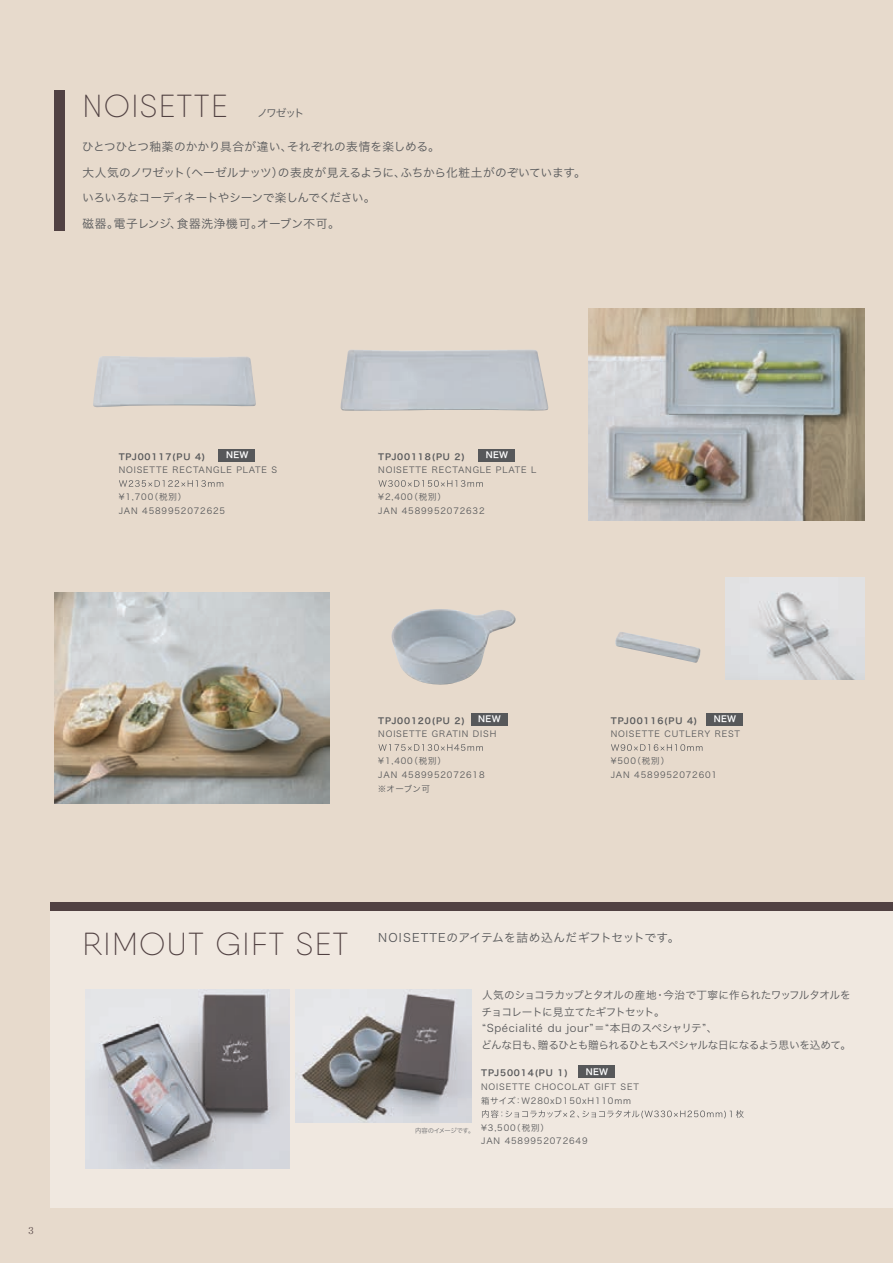
<style>
.page{position:relative;width:893px;height:1263px;background:#e7dacc}
.page>*{position:absolute;margin:0;border:0;box-sizing:border-box;transform-origin:0 0}
.t1{font:200 31.95px "Qanelas Soft DEMO";letter-spacing:.04em;color:#514142}
.t2{font:11.7px/25.7px "Hira Kaku Pro W3";color:#57585a}
.t3{font:11.7px "Hira Kaku Pro W3";letter-spacing:.03em;color:#57585a}
.t4{font:10.65px/16.6px "Hira Kaku Pro W3";letter-spacing:-.035em;color:#57585a}
.t5{font:9.6px "Harenosora Mincho";color:#514142}
.t6{font:8.55px/13.6px "Hira Kaku Pro W3";letter-spacing:.1em;color:#57585a}
.t7{font:8.55px "Hira Kaku Pro W6";letter-spacing:.1em;color:#57585a}
.t8{font:8.55px "Hira Kaku Pro W6";letter-spacing:.04em;color:#fff}
.t9{font:6.45px "Hira Kaku Pro W3";letter-spacing:-.06em;color:#6c6d70}
</style>
<div class="page">
<div style="left:50px;top:903px;width:843px;height:305px;background:#f0e8e0"></div>
<div style="left:50px;top:902px;width:843px;height:8px;background:#514142"></div>
<img style="left:391px;top:609px;width:125px;height:76px">
<img style="left:93px;top:356px;width:163px;height:51px">
<img style="left:340px;top:350px;width:208px;height:61px">
<img style="left:615px;top:632px;width:86px;height:31px">
<img style="left:296px;top:990px;width:176px;height:132px">
<img style="left:589px;top:309px;width:276px;height:211px">
<img style="left:725px;top:578px;width:140px;height:101px">
<svg style="left:119px;top:480px;width:104px;height:7px"></svg>
<div style="left:219px;top:449px;width:36px;height:12px;background:#57585a"></div>
<svg style="left:378px;top:480px;width:105px;height:7px"></svg>
<div style="left:478px;top:449px;width:37px;height:12px;background:#57585a"></div>
<svg style="left:378px;top:744px;width:105px;height:7px"></svg>
<div style="left:471px;top:713px;width:36px;height:12px;background:#57585a"></div>
<svg style="left:611px;top:744px;width:92px;height:7px"></svg>
<div style="left:706px;top:713px;width:37px;height:12px;background:#57585a"></div>
<svg style="left:482px;top:1110px;width:262px;height:8px"></svg>
<div style="left:578px;top:1066px;width:37px;height:12px;background:#57585a"></div>
<div style="left:55px;top:90px;width:10px;height:141px;background:#514142"></div>
<img style="left:54px;top:592px;width:276px;height:212px">
<img style="left:86px;top:990px;width:204px;height:179px">
<h1 class="t1" style="left:83px;top:91px;width:147px">NOISETTE</h1>
<h2 class="t2" style="left:82px;top:133px;width:505px">ひとつひとつ釉薬のかかり具合が違い、それぞれの表情を楽しめる。<br>大人気のノワゼット（ヘーゼルナッツ）の表皮が見えるように、ふちから化粧土がのぞいています。いろいろなコーディネートやシーンで楽しんでください。<br>磁器。電子レンジ、食器洗浄機可。オーブン不可。</h2>
<p class="t4" style="left:257px;top:104px;width:49px">ノワゼット</p>
<p class="t8" style="left:226px;top:447px;width:24px">NEW</p>
<p class="t7" style="left:378px;top:449px;width:88px">TPJ00118(PU 2)</p>
<p class="t6" style="left:378px;top:463px;width:159px">NOISETTE RECTANGLE PLATE L</p>
<p class="t6" style="left:378px;top:490px;width:108px">¥2,400（税別）<br>JAN 4589952072632</p>
<p class="t8" style="left:486px;top:447px;width:24px">NEW</p>
<p class="t7" style="left:119px;top:449px;width:88px">TPJ00117(PU 4)</p>
<p class="t6" style="left:119px;top:463px;width:160px">NOISETTE RECTANGLE PLATE S</p>
<p class="t6" style="left:119px;top:490px;width:108px">¥1,700（税別）<br>JAN 4589952072625</p>
<p class="t8" style="left:714px;top:711px;width:24px">NEW</p>
<p class="t8" style="left:478px;top:711px;width:24px">NEW</p>
<p class="t7" style="left:611px;top:713px;width:88px">TPJ00116(PU 4)</p>
<p class="t6" style="left:611px;top:727px;width:131px">NOISETTE CUTLERY REST</p>
<p class="t6" style="left:611px;top:754px;width:108px">¥500（税別）<br>JAN 4589952072601</p>
<p class="t7" style="left:378px;top:713px;width:88px">TPJ00120(PU 2)</p>
<p class="t6" style="left:378px;top:727px;width:120px">NOISETTE GRATIN DISH</p>
<p class="t6" style="left:378px;top:754px;width:108px">¥1,400（税別）<br>JAN 4589952072618 ※オーブン可</p>
<p class="t5" style="left:28px;top:1225px;width:7px">3</p>
<h1 class="t1" style="left:83px;top:930px;width:268px">RIMOUT GIFT SET</h1>
<h2 class="t3" style="left:378px;top:927px;width:303px">NOISETTEのアイテムを詰め込んだギフトセットです。</h2>
<p class="t9" style="left:415px;top:1125px;width:61px">内容のイメージです。</p>
<p class="t4" style="left:481px;top:986px;width:371px">人気のショコラカップとタオルの産地・今治で丁寧に作られたワッフルタオルをチョコレートに見立てたギフトセット。<br>“Spécialité du jour”＝“本日のスペシャリテ”、<br>どんな日も、贈るひとも贈られるひともスペシャルな日になるよう思いを込めて。</p>
<p class="t7" style="left:481px;top:1065px;width:88px">TPJ50014(PU 1)</p>
<p class="t6" style="left:481px;top:1079px;width:159px">NOISETTE CHOCOLAT GIFT SET箱サイズ：W280xD150xH110mm</p>
<p class="t6" style="left:481px;top:1120px;width:108px">¥3,500（税別）<br>JAN 4589952072649</p>
<p class="t8" style="left:586px;top:1064px;width:24px">NEW</p>
</div>
